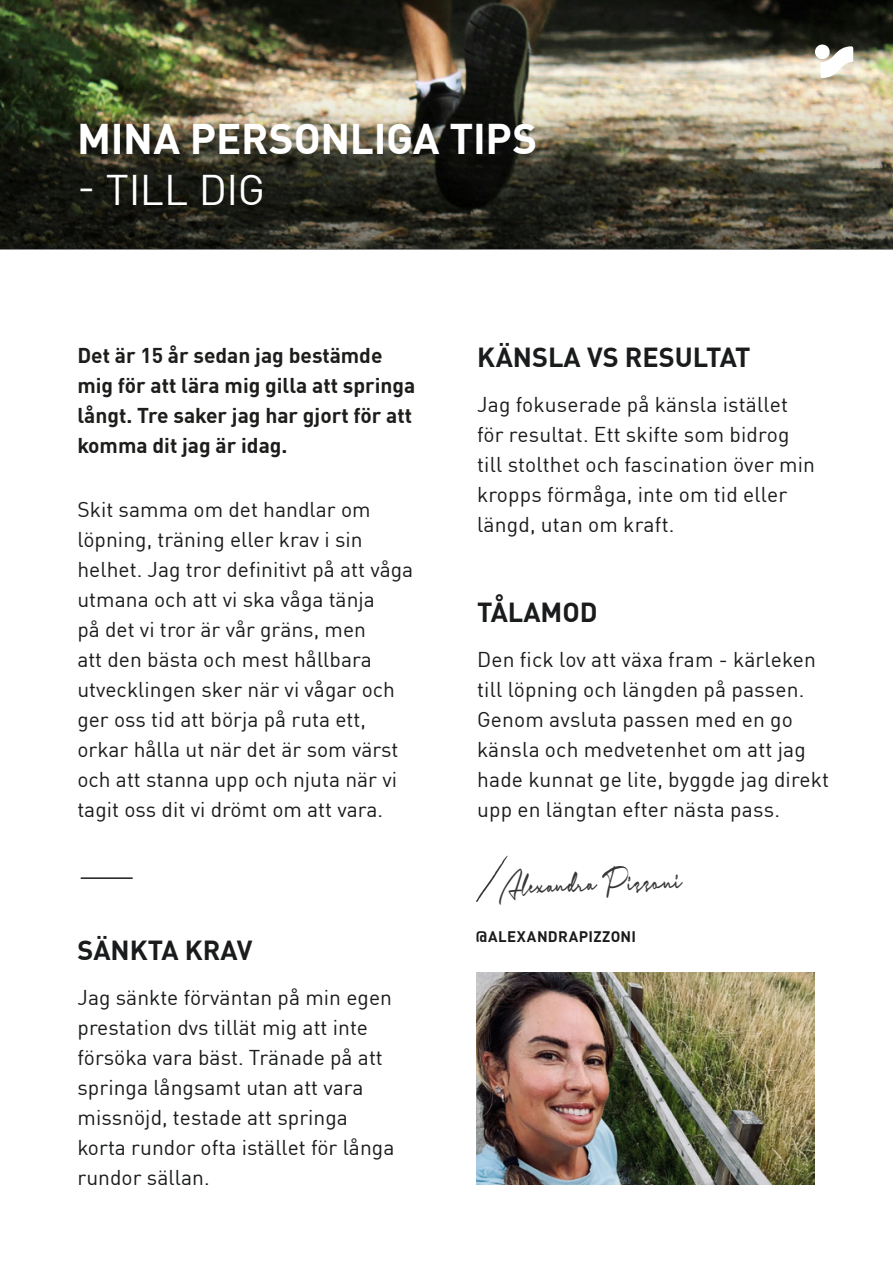
<style>
.page{position:relative;width:893px;height:1263px;background:#fff}
.page>*{position:absolute;margin:0;border:0;box-sizing:border-box;transform-origin:0 0}
.t1{font:700 42px "FFDIN Profor IIC";letter-spacing:-.005em;color:#fff}
.t2{font:42px "FFDIN Profor IIC";letter-spacing:-.01em;color:#fff}
.t3{font:700 27px "FFDIN Profor IIC";color:#1a1b1c}
.t4{font:25.2px "Gabrielly Script 2";color:#343536;scale:.59 1}
.t5{font:21px/30px "FFDIN Profor IIC";letter-spacing:.005em;color:#1a1b1c}
.t6{font:700 21px/30px "FFDIN Profor IIC";color:#1d1d1b}
.t7{font:700 15px "FFDIN Profor IIC";letter-spacing:.02em;color:#1a1b1c}
</style>
<div class="page">
<img style="left:0;top:0;width:893px;height:87px">
<img style="left:0;top:87px;width:893px;height:163px">
<img style="left:476px;top:973px;width:339px;height:212px">
<svg style="left:476px;top:855px;width:32px;height:47px"></svg>
<svg style="left:815px;top:44px;width:38px;height:34px"></svg>
<hr style="left:81px;top:877px;width:52px;height:2px;background:#1a1b1c">
<h1 class="t1" style="left:77px;top:106px;width:462px">MINA PERSONLIGA TIPS</h1>
<h1 class="t2" style="left:77px;top:158px;width:189px">- TILL DIG</h1>
<p class="t6" style="left:77px;top:339px;width:340px">Det är 15 år sedan jag bestämde mig för att lära mig gilla att springa långt. Tre saker jag har gjort för att komma dit jag är idag.</p>
<p class="t5" style="left:77px;top:493px;width:337px">Skit samma om det handlar om löpning, träning eller krav i sin helhet. Jag tror definitivt på att våga utmana och att vi ska våga tänja<br>på det vi tror är vår gräns, men<br>att den bästa och mest hållbara utvecklingen sker när vi vågar och ger oss tid att börja på ruta ett, orkar hålla ut när det är som värst och att stanna upp och njuta när vi tagit oss dit vi drömt om att vara.</p>
<p class="t3" style="left:77px;top:929px;width:176px">SÄNKTA KRAV</p>
<p class="t5" style="left:77px;top:981px;width:318px">Jag sänkte förväntan på min egen prestation dvs tillät mig att inte försöka vara bäst. Tränade på att springa långsamt utan att vara missnöjd, testade att springa korta rundor ofta istället för långa rundor sällan.</p>
<p class="t3" style="left:477px;top:336px;width:275px">KÄNSLA VS RESULTAT</p>
<p class="t5" style="left:477px;top:388px;width:340px">Jag fokuserade på känsla istället för resultat. Ett skifte som bidrog till stolthet och fascination över min kropps förmåga, inte om tid eller längd, utan om kraft.</p>
<p class="t3" style="left:477px;top:591px;width:122px">TÅLAMOD</p>
<p class="t5" style="left:477px;top:643px;width:354px">Den fick lov att växa fram - kärleken till löpning och längden på passen.<br>Genom avsluta passen med en go känsla och medvetenhet om att jag hade kunnat ge lite, byggde jag direkt upp en längtan efter nästa pass.</p>
<p class="t4" style="left:497px;top:869px;width:314px;rotate:-2deg">Alexandra Pizzoni</p>
<p class="t7" style="left:476px;top:925px;width:162px">@ALEXANDRAPIZZONI</p>
</div>
